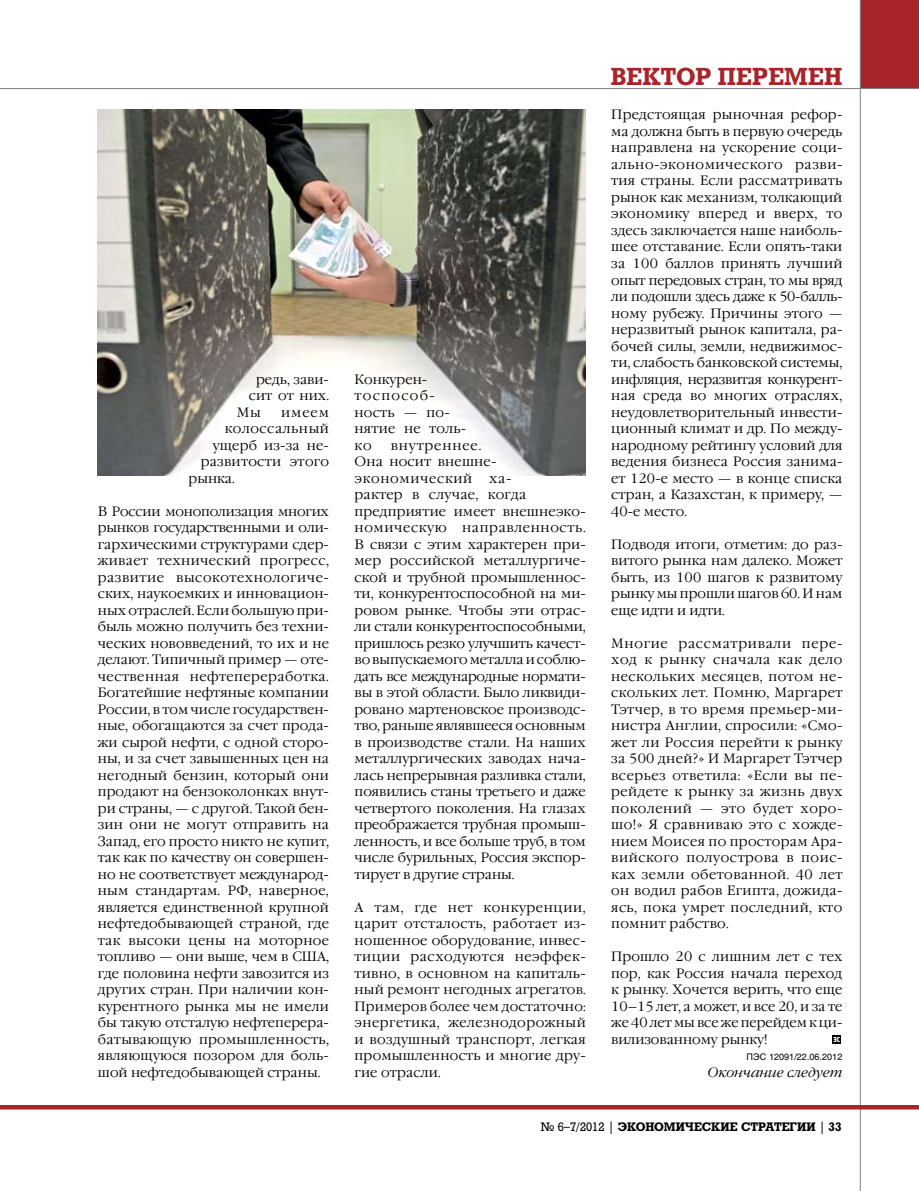
<style>
.page{position:relative;width:919px;height:1191px;background:#fff}
.page>*{position:absolute;margin:0;border:0;box-sizing:border-box;transform-origin:0 0}
.t1{font:700 24px "Rodeo";color:#a72428}
.t2{font:300 13.5px/16.5px "Garamond C";letter-spacing:.005em;color:#000;text-align:justify}
.t3{font:italic 300 13.5px "Garamond C";color:#000}
.t4{font:300 13.5px "Garamond C";letter-spacing:.025em;color:#000}
.t5{font:300 13.5px "Garamond C";letter-spacing:.045em;color:#000}
.t6{font:700 12px "Rodeo";color:#000}
.t7{font:12px "Rodeo";color:#000}
.t8{font:9px "Helios";color:#000}
.t9{font:9px "Hermes C";color:#fff}
.s1{font-weight:700}
.s2{font-weight:400}
</style>
<div class="page">
<div style="left:859px;top:0;width:59px;height:89px;background:#a72428"></div>
<hr style="left:0;top:88px;width:918px;height:1px;background:#808284">
<hr style="left:859px;top:0;width:1px;height:1191px;background:#808284">
<hr style="left:0;top:1105px;width:918px;height:4px;background:#a72428">
<img style="left:98px;top:110px;width:487px;height:365px">
<div style="left:832px;top:1035px;width:8px;height:8px;background:#000"></div>
<p class="t2" style="left:256px;top:371px;width:74px">редь, зави-</p>
<p class="t2" style="left:249px;top:388px;width:82px">сит от них.</p>
<p class="t2" style="left:237px;top:404px;width:26px">Мы</p>
<p class="t2" style="left:281px;top:404px;width:49px">имеем</p>
<p class="t5" style="left:225px;top:421px;width:106px">колоссальный</p>
<p class="t2" style="left:213px;top:437px;width:118px">ущерб из-за не-</p>
<p class="t4" style="left:201px;top:454px;width:130px">развитости этого</p>
<p class="t2" style="left:189px;top:470px;width:47px">рынка.</p>
<p class="t2" style="left:98px;top:503px;width:233px">В России монополизация многих рынков государственными и оли&shy;гархическими структурами сдер&shy;живает технический прогресс, развитие высокотехнологиче&shy;ских, наукоемких и инновацион&shy;ных отраслей. Если большую при&shy;быль можно получить без техни&shy;ческих нововведений, то их и не делают. Типичный пример — оте&shy;чественная нефтепереработка.<br>Богатейшие нефтяные компании России, в том числе государствен&shy;ные, обогащаются за счет прода&shy;жи сырой нефти, с одной сторо&shy;ны, и за счет завышенных цен на негодный бензин, который они продают на бензоколонках внут&shy;ри страны, — с другой. Такой бен&shy;зин они не могут отправить на Запад, его просто никто не купит, так как по качеству он совершен&shy;но не соответствует международ&shy;ным стандартам. РФ, наверное, является единственной крупной неф-тедобывающей страной, где так высоки цены на моторное топливо — они выше, чем в США, где половина нефти завозится из других стран. При наличии кон&shy;курентного рынка мы не имели бы такую отсталую нефтеперера&shy;батывающую промышленность, являющуюся позором для боль&shy;шой нефтедобывающей страны.</p>
<p class="t2" style="left:354px;top:371px;width:113px;text-align:left">Конкурен&shy;тоспособ&shy;ность — по&shy;нятие не толь&shy;ко</p>
<p class="t2" style="left:354px;top:437px;width:233px;text-align:left;text-indent:36px">внутреннее.<br>Она носит внешне&shy;экономический ха-<br>рактер в случае, когда предприятие имеет внешнеэко&shy;номическую направленность.<br>В связи с этим характерен при&shy;мер российской металлургиче&shy;ской и трубной промышленнос&shy;ти, конкурентоспособной на ми&shy;ровом рынке. Чтобы эти отрас&shy;ли стали конкурентоспособными, пришлось резко улучшить качест&shy;во выпускаемого металла и соблю&shy;дать все международные нормати&shy;вы в этой области. Было ликвиди&shy;ровано мартеновское производс&shy;тво, раньше являвшееся основным в производстве стали. На наших металлургических заводах нача&shy;лась непрерывная разливка стали, появились станы третьего и даже четвертого поколения. На глазах преображается трубная промыш&shy;ленность, и все больше труб, в том числе бурильных, Россия экспор&shy;тирует в другие страны.</p>
<p class="t2" style="left:354px;top:899px;width:233px">А там, где нет конкуренции, царит отсталость, работает из&shy;ношенное оборудование, инвес&shy;тиции расходуются неэффек&shy;тивно, в основном на капиталь&shy;ный ремонт негодных агрегатов.<br>Примеров более чем достаточно: энергетика, железнодорожный и воздушный транспорт, легкая промышленность и многие дру&shy;гие отрасли.</p>
<h1 class="t1" style="left:610px;top:62px;width:34px">ВЕКТОР</h1>
<h1 class="t1" style="left:717px;top:62px;width:19px">ПЕРЕМЕН</h1>
<p class="t2" style="left:611px;top:107px;width:233px">Предстоящая рыночная рефор&shy;ма должна быть в первую очередь направлена на ускорение соци&shy;ально-экономического разви&shy;тия страны. Если рассматривать рынок как механизм, толкающий экономику вперед и вверх, то здесь заключается наше наиболь&shy;шее отставание. Если опять-таки за 100 баллов принять лучший опыт передовых стран, то мы вряд ли подошли здесь даже к 50-балль&shy;ному рубежу. Причины этого — неразвитый рынок капитала, ра&shy;бочей силы, земли, недвижимос&shy;ти, слабость банков-ской системы, инфляция, неразвитая конкурент&shy;ная среда во многих отраслях, неудовлетворительный инвести&shy;ционный климат и др. По между&shy;народному рейтингу условий для ведения бизнеса Россия занима&shy;ет 120-е место — в конце списка стран, а Казахстан, к примеру, — 40-е место.</p>
<p class="t2" style="left:611px;top:536px;width:233px">Подводя итоги, отметим: до раз&shy;витого рынка нам далеко. Может быть, из 100 шагов к развитому рынку мы прошли шагов 60. И нам еще идти и идти.</p>
<p class="t2" style="left:611px;top:635px;width:233px">Многие рассматривали пере&shy;ход к рынку сначала как дело нескольких месяцев, потом не&shy;скольких лет. Помню, Маргарет Тэтчер, в то время премьер-ми&shy;нистра Англии, спросили: «Смо&shy;жет ли Россия перейти к рынку за 500 дней?» И Маргарет Тэтчер всерьез ответила: «Если вы пе&shy;рейдете к рынку за жизнь двух поколений — это будет хоро&shy;шо!» Я сравниваю это с хожде&shy;нием Моисея по просторам Ара&shy;вийского полуострова в поис&shy;ках земли обетованной. 40 лет он водил рабов Египта, дожида&shy;ясь, пока умрет последний, кто помнит рабство.</p>
<p class="t2" style="left:611px;top:949px;width:233px">Прошло 20 с лишним лет с тех пор, как Россия начала переход к рынку. Хочется верить, что еще 10–15 лет, а может, и все 20, и за те же 40 лет мы все же перейдем к ци&shy;вилизованному рынку!</p>
<p class="t9" style="left:833px;top:1034px;width:8px">эс</p>
<p class="t8" style="left:746px;top:1051px;width:97px">ПЭС 12091/22.06.2012</p>
<p class="t3" style="left:707px;top:1064px;width:136px">Окончание следует</p>
<p class="t7" style="left:540px;top:1120px;width:88px">№ 6–7/2012 | <span class="s1">ЭКОНОМ</span></p>
<p class="t6" style="left:675px;top:1119px;width:19px">ИЧЕСК</p>
<p class="t6" style="left:720px;top:1119px;width:30px">ИЕ СТРАТЕ</p>
<p class="t6" style="left:789px;top:1119px;width:46px">ГИИ <span class="s2">|</span> 33</p>
</div>
